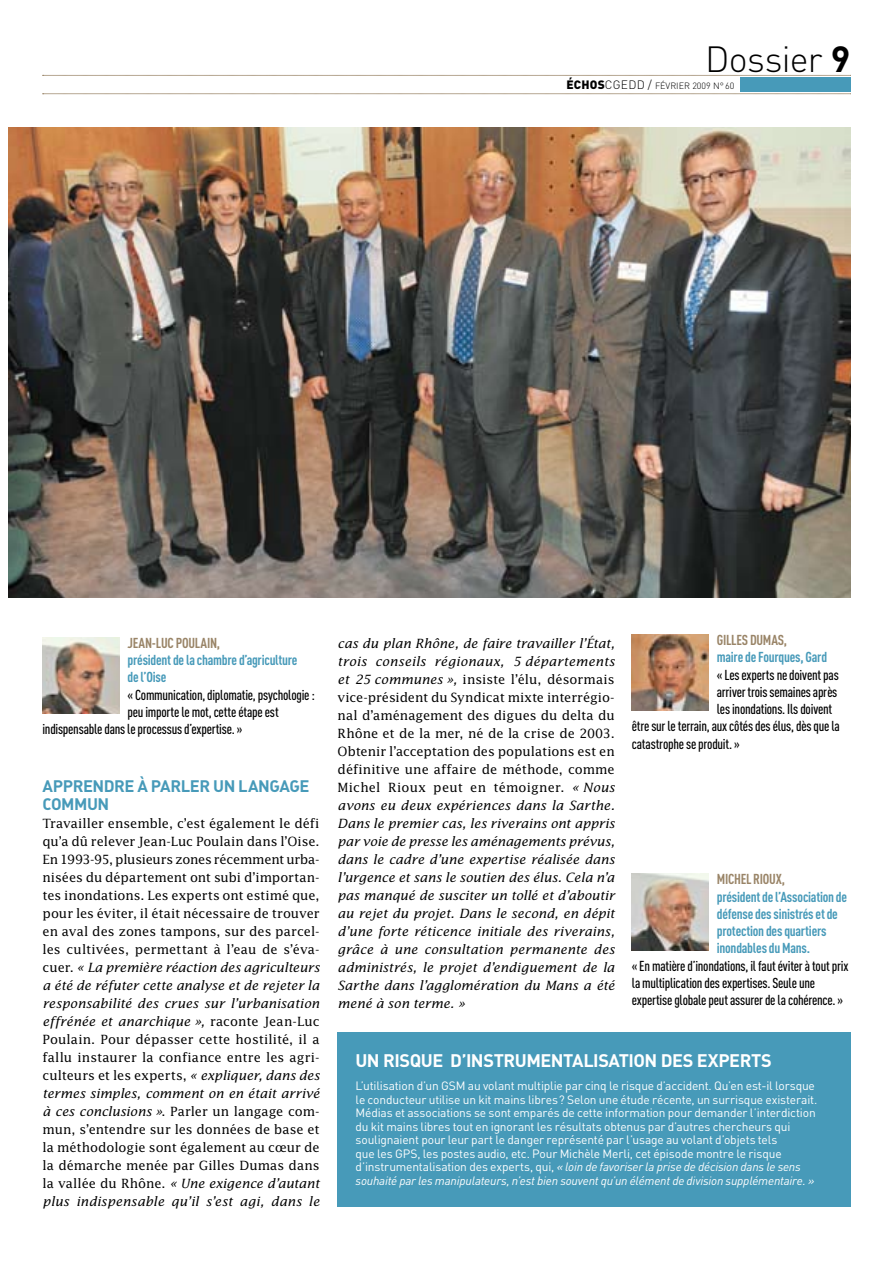
<style>
.page{position:relative;width:893px;height:1263px;background:#fff}
.page>*{position:absolute;margin:0;border:0;box-sizing:border-box;transform-origin:0 0}
.t1{font:300 36px "DIN";color:#000}
.t2{font:700 18px "DIN";letter-spacing:-.025em;color:#fff}
.t3{font:700 16.5px/18px "DIN";letter-spacing:-.025em;color:#479ab9}
.t4{font:500 14.25px/17.2px "DIN Cond";letter-spacing:-.015em;color:#000}
.t5{font:700 14.25px/17.2px "DIN Cond";letter-spacing:-.02em;color:#479ab9}
.t6{font:700 14.25px "DIN Cond";letter-spacing:-.015em;color:#998467}
.t7{font:12.75px/18px "Lucida";color:#000;text-align:justify}
.t8{font:italic 12.75px/18px "Lucida";color:#000;text-align:justify}
.t9{font:12px/13.5px "DIN";letter-spacing:-.015em;color:#fff}
.t10{font:300 9px "DIN";color:#000}
.s1{font-weight:700}
.s2{font-weight:900;font-size:12px}
.s3{font-size:12px}
.s4{font-style:italic}
.s5{font-style:normal}
</style>
<div class="page">
<svg style="left:43px;top:75px;width:808px;height:1px"></svg>
<svg style="left:43px;top:94px;width:808px;height:1px"></svg>
<div style="left:740px;top:77px;width:110px;height:15px;background:#479ab9"></div>
<div style="left:337px;top:1032px;width:513px;height:174px;background:#479ab9"></div>
<img style="left:632px;top:634px;width:76px;height:77px">
<img style="left:43px;top:637px;width:76px;height:77px">
<img style="left:632px;top:873px;width:76px;height:77px">
<img style="left:9px;top:128px;width:841px;height:469px">
<h1 class="t1" style="left:705px;top:37px;width:147px">DOSSIER <span class="s1">9</span></h1>
<p class="t10" style="left:566px;top:81px;width:169px"><span class="s2">ÉCHOS</span><span class="s3">CGEDD /</span> FÉVRIER 2009 N°60</p>
<p class="t6" style="left:128px;top:634px;width:94px">Jean-Luc Poulain,</p>
<p class="t5" style="left:128px;top:651px;width:171px">président de la chambre d’agriculture de l’Oise</p>
<p class="t4" style="left:128px;top:686px;width:189px">« Communication,diplomatie,psychologie :</p>
<p class="t4" style="left:128px;top:703px;width:153px">peuimportelemot,cetteétapeest</p>
<p class="t4" style="left:43px;top:720px;width:201px">indispensabledansleprocessusd’expertise. »</p>
<p class="t3" style="left:43px;top:776px;width:269px">APPRENDRE À PARLER UN LANGAGE<br>COMMUN</p>
<p class="t7" style="left:42px;top:814px;width:279px">Travailler ensemble, c’est également le défi qu’a dû relever Jean-Luc Poulain dans l’Oise.<br>En 1993-95, plusieurs zones récemment urba&shy;nisées du département ont subi d’importan&shy;tes inondations. Les experts ont estimé que, pour les éviter, il était nécessaire de trouver en aval des zones tampons, sur des parcel&shy;les cultivées, permettant à l’eau de s’éva&shy;cuer. <span class="s4">« La première réaction des agriculteurs a été de réfuter cette analyse et de rejeter la responsabilité des crues sur l’urbanisation effrénée et anarchique »,</span> raconte Jean-Luc Poulain. Pour dépasser cette hostilité, il a fallu instaurer la confiance entre les agri&shy;culteurs et les experts, <span class="s4">« expliquer, dans des termes simples, comment on en était arrivé à ces conclusions »</span>. Parler un langage com&shy;mun, s’entendre sur les données de base et la méthodologie sont également au cœur de la démarche menée par Gilles Dumas dans la vallée du Rhône. <span class="s4">« Une exigence d’autant plus indispensable qu’il s’est agi, dans le</span></p>
<p class="t8" style="left:338px;top:634px;width:279px">cas du plan Rhône, de faire travailler l’État, trois conseils régionaux, 5 départements et 25 communes », <span class="s5">insiste l’élu, désormais vice-président du Syndicat mixte interrégio&shy;nal d’aménagement des digues du delta du Rhône et de la mer, né de la crise de 2003.<br>Obtenir l’acceptation des populations est en définitive une affaire de méthode, comme Michel Rioux peut en témoigner.</span> « Nous avons eu deux expériences dans la Sarthe.<br>Dans le premier cas, les riverains ont appris par voie de presse les aménagements prévus, dans le cadre d’une expertise réalisée dans l’urgence et sans le soutien des élus. Cela n’a pas manqué de susciter un tollé et d’aboutir au rejet du projet. Dans le second, en dépit d’une forte réticence initiale des riverains, grâce à une consultation permanente des administrés, le projet d’endiguement de la Sarthe dans l’agglomération du Mans a été mené à son terme. »</p>
<p class="t6" style="left:717px;top:631px;width:72px">Gilles Dumas,</p>
<p class="t5" style="left:717px;top:648px;width:112px">maire de Fourques, Gard</p>
<p class="t4" style="left:717px;top:666px;width:123px">« Lesexpertsnedoiventpas</p>
<p class="t4" style="left:717px;top:683px;width:122px">arriver troissemainesaprès</p>
<p class="t4" style="left:717px;top:700px;width:117px">lesinondations. Ilsdoivent</p>
<p class="t4" style="left:632px;top:717px;width:210px">êtresur leterrain,auxcôtésdesélus,dèsquela</p>
<p class="t4" style="left:632px;top:735px;width:109px">catastropheseproduit. »</p>
<p class="t6" style="left:717px;top:870px;width:70px">Michel Rioux,</p>
<p class="t5" style="left:717px;top:887px;width:132px">président de l’Association de défense des sinistrés et de protection des quartiers inondables du Mans.</p>
<p class="t4" style="left:632px;top:956px;width:218px">« Enmatièred’inondations, il fautéviteràtoutprix lamultiplicationdesexpertises. Seuleune expertiseglobalepeutassurerdelacohérence. »</p>
<h2 class="t2" style="left:355px;top:1048px;width:418px">UN RISQUE D’INSTRUMENTALISATION DES EXPERTS</h2>
<p class="t9" style="left:356px;top:1079px;width:463px">L’utilisation d’un GSM au volant multiplie par cinq le risque d’accident. Qu’en est-il lorsque le conducteur utilise un kit mains libres? Selon une étude récente, un surrisque existerait.<br>Médias et associations se sont emparés de cette information pour demander l’interdiction du kit mains libres tout en ignorant les résultats obtenus par d’autres chercheurs qui soulignaient pour leur part le danger représenté par l’usage au volant d’objets tels<br>que les GPS, les postes audio, etc. Pour M ichèle Merli, cet épisode montre le risque d’instrumentalisation des experts, qui, <span class="s4">« loin de favoriser la prise de décision dans le sens souhaité par les manipulateurs, n’est bien souvent qu’un élément de division supplémentaire. »</span></p>
</div>
